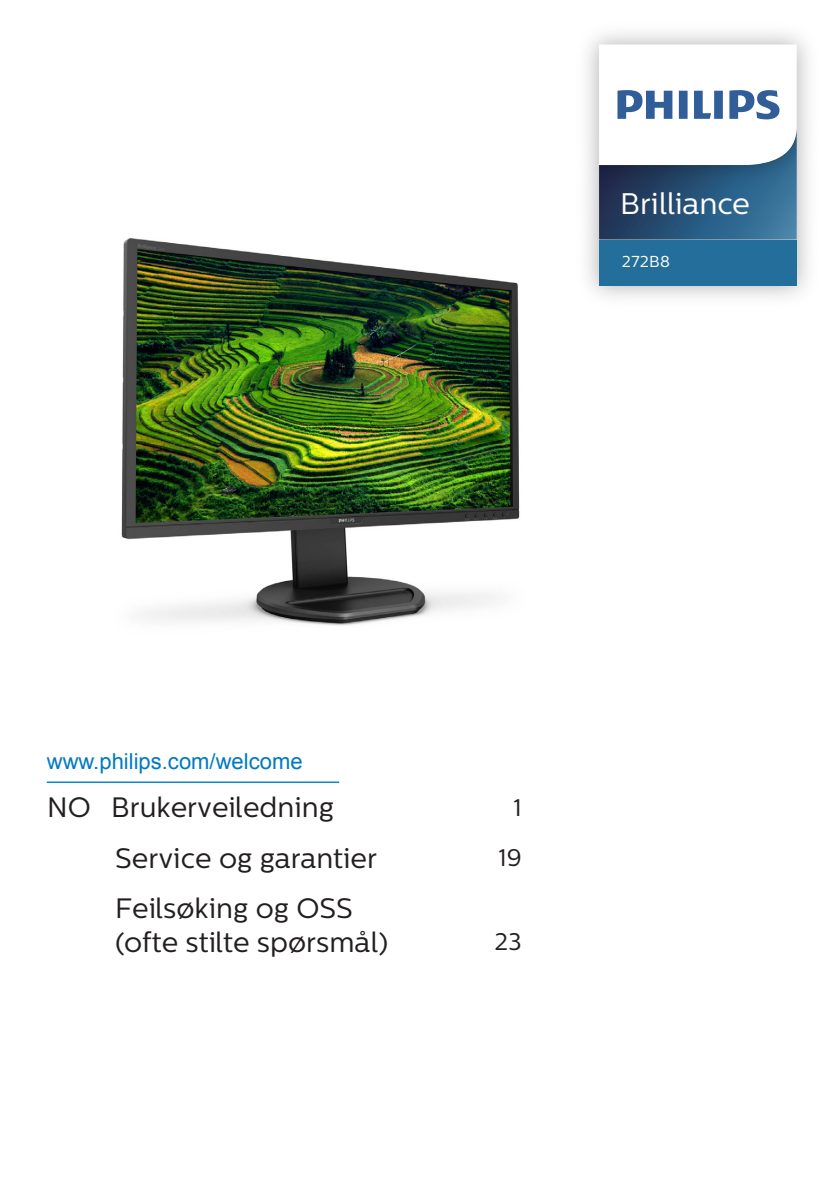
<style>
.page{position:relative;width:840px;height:1191px;background:#fff}
.page>*{position:absolute;margin:0;border:0;box-sizing:border-box;transform-origin:0 0}
.t1{font:29.8px "Centrale Sans";letter-spacing:-.005em;color:#fefcfc}
.t2{font:28px/33.6px "Centrale Sans";color:#231f20}
.t3{font:24px "Centrale Sans";color:#231f20}
.Body_Text{font:22px "Arial";color:#0079c2}
.t4{font:15.8px "Centrale Sans";letter-spacing:.01em;color:#fff}
</style>
<div class="page">
<hr style="left:47px;top:781px;width:292px;height:2px;background:#0082c5">
<img style="left:586px;top:209px;width:223px;height:89px">
<div style="left:598px;top:239px;width:198px;height:46px;background:#246e9c"></div>
<img style="left:587px;top:33px;width:222px;height:162px">
<svg style="left:598px;top:44px;width:198px;height:195px"></svg>
<img style="left:121px;top:238px;width:399px;height:388px">
<p class="t1" style="left:619px;top:186px;width:131px">Brilliance</p>
<p class="t4" style="left:621px;top:252px;width:50px">272B8</p>
<p class="Body_Text" style="left:47px;top:747px;width:257px">www.philips.com/welcome</p>
<p class="t2" style="left:47px;top:790px;width:288px">NO Brukerveiledning</p>
<p class="t3" style="left:513px;top:793px;width:10px">1</p>
<p class="t2" style="left:115px;top:841px;width:263px">Service og garantier</p>
<p class="t3" style="left:498px;top:844px;width:25px">19</p>
<p class="t2" style="left:115px;top:892px;width:274px">Feilsøking og OSS (ofte stilte spørsmål)</p>
<p class="t3" style="left:494px;top:928px;width:29px">23</p>
</div>
